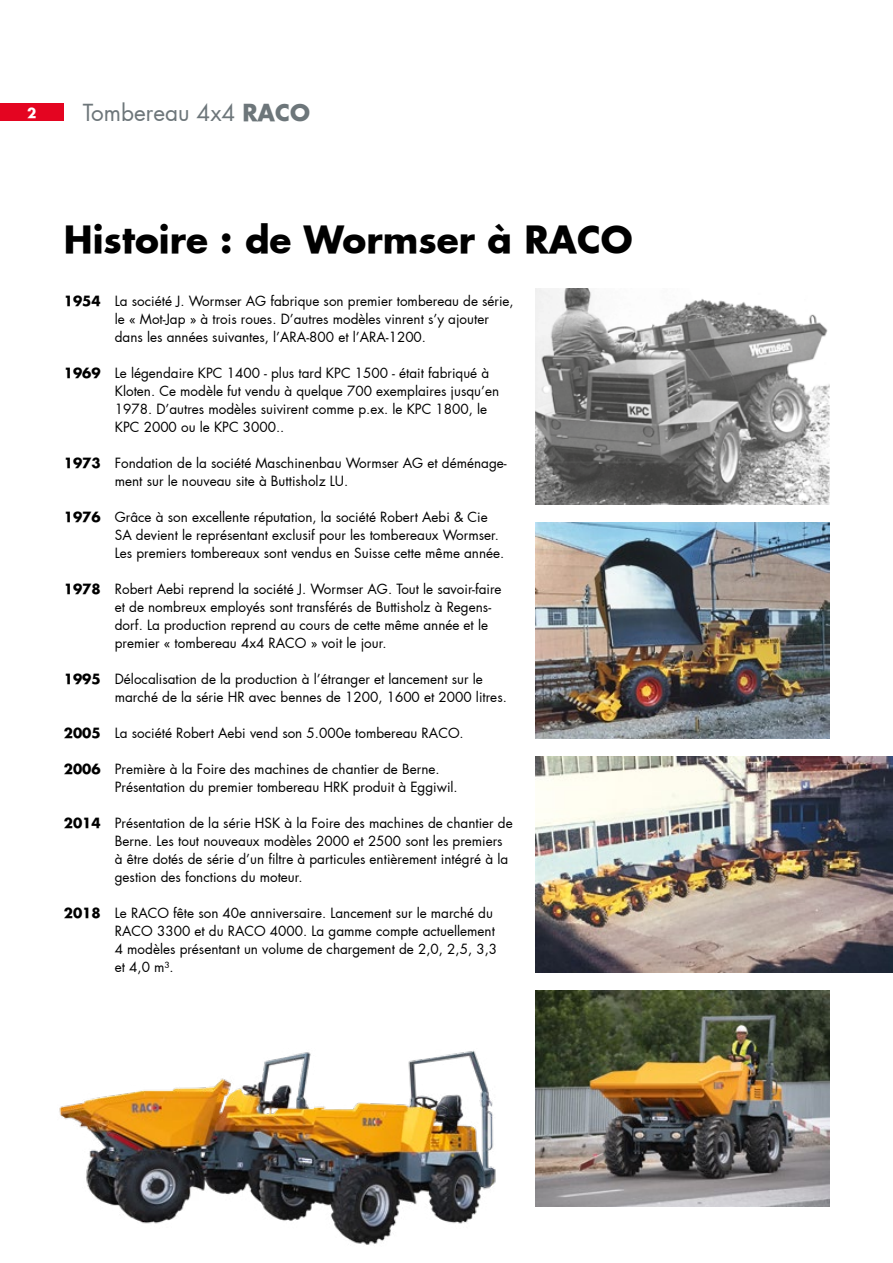
<style>
.page{position:relative;width:893px;height:1263px;background:#fff}
.page>*{position:absolute;margin:0;border:0;box-sizing:border-box;transform-origin:0 0}
.t1{font:700 36px "Futura";color:#000}
.t2{font:22.5px "Futura";color:#6d767a}
.t3{font:13.5px/18px "Futura";color:#000}
.t4{font:700 13.5px "Futura";color:#fff}
.s1{font-weight:700}
</style>
<div class="page">
<div style="left:0;top:104px;width:64px;height:17px;background:#e40521"></div>
<img style="left:536px;top:522px;width:293px;height:216px">
<img style="left:536px;top:990px;width:293px;height:216px">
<img style="left:536px;top:288px;width:293px;height:216px">
<img style="left:536px;top:756px;width:357px;height:216px">
<img style="left:59px;top:1050px;width:437px;height:195px">
<p class="t4" style="left:27px;top:104px;width:11px">2</p>
<h2 class="t2" style="left:83px;top:98px;width:229px">Tombereau 4x4 <span class="s1">RACO</span></h2>
<h1 class="t1" style="left:64px;top:216px;width:570px">Histoire : de Wormser à RACO</h1>
<p class="t3" style="left:115px;top:292px;width:400px;text-indent:-51px"><span class="s1">1954</span> La société J. Wormser AG fabrique son premier tombereau de série, le « Mot-Jap » à trois roues. D’autres modèles vinrent s’y ajouter dans les années suivantes, l’ARA-800 et l’ARA-1200.</p>
<p class="t3" style="left:115px;top:364px;width:386px;text-indent:-51px"><span class="s1">1969</span> Le légendaire KPC 1400 - plus tard KPC 1500 - était fabriqué à Kloten. Ce modèle fut vendu à quelque 700 exemplaires jusqu’en 1978. D’autres modèles suivirent comme p.ex. le KPC 1800, le KPC 2000 ou le KPC 3000..</p>
<p class="t3" style="left:115px;top:454px;width:393px;text-indent:-51px"><span class="s1">1973</span> Fondation de la société Maschinenbau Wormser AG et déménage&shy;ment sur le nouveau site à Buttisholz LU.</p>
<p class="t3" style="left:115px;top:508px;width:391px;text-indent:-51px"><span class="s1">1976</span> Grâce à son excellente réputation, la société Robert Aebi &amp; Cie<br>SA devient le représentant exclusif pour les tombereaux Wormser.<br>Les premiers tombereaux sont vendus en Suisse cette même année.</p>
<p class="t3" style="left:115px;top:580px;width:388px;text-indent:-51px"><span class="s1">1978</span> Robert Aebi reprend la société J. Wormser AG. Tout le savoir-faire et de nombreux employés sont transférés de Buttisholz à Regens&shy;dorf. La production reprend au cours de cette même année et le premier « tombereau 4x4 RACO » voit le jour.</p>
<p class="t3" style="left:115px;top:670px;width:394px;text-indent:-51px"><span class="s1">1995</span> Délocalisation de la production à l’étranger et lancement sur le marché de la série HR avec bennes de 1200, 1600 et 2000 litres.</p>
<p class="t3" style="left:64px;top:724px;width:401px"><span class="s1">2005</span> La société Robert Aebi vend son 5.000e tombereau RACO.</p>
<p class="t3" style="left:115px;top:760px;width:344px;text-indent:-51px"><span class="s1">2006</span> Première à la Foire des machines de chantier de Berne.<br>Présentation du premier tombereau HRK produit à Eggiwil.</p>
<p class="t3" style="left:115px;top:814px;width:399px;text-indent:-51px"><span class="s1">2014</span> Présentation de la série HSK à la Foire des machines de chantier de Berne. Les tout nouveaux modèles 2000 et 2500 sont les premiers à être dotés de série d’un filtre à particules entièrement intégré à la gestion des fonctions du moteur.</p>
<p class="t3" style="left:115px;top:904px;width:384px;text-indent:-51px"><span class="s1">2018</span> Le RACO fête son 40e anniversaire. Lancement sur le marché du RACO 3300 et du RACO 4000. La gamme compte actuellement 4 modèles présentant un volume de chargement de 2,0, 2,5, 3,3 et 4,0 m³.</p>
</div>
